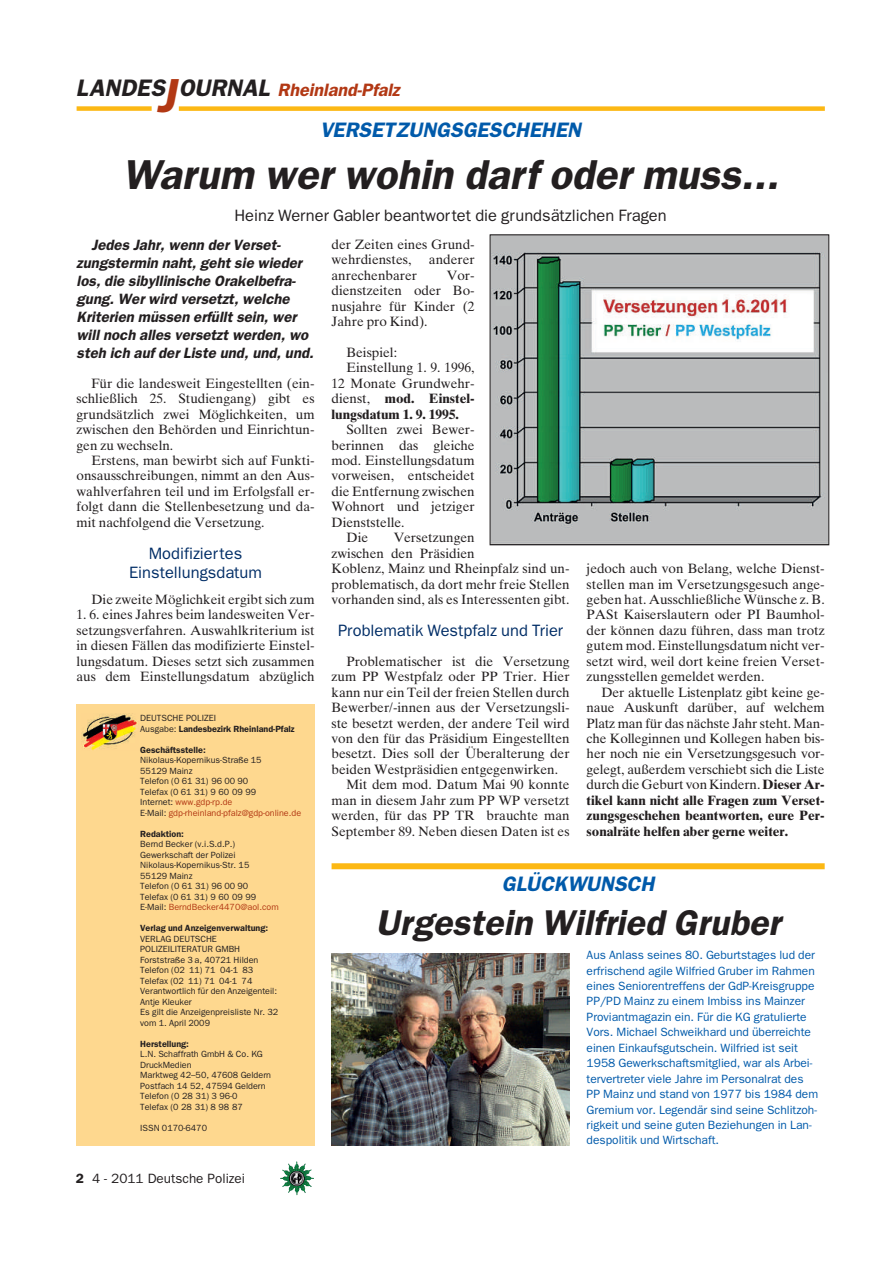
<style>
.page{position:relative;width:893px;height:1263px;background:#fff}
.page>*{position:absolute;margin:0;border:0;box-sizing:border-box;transform-origin:0 0}
.t1{font:42px "Franklin Gothic Demi Oblique OV PEXPPA";color:#231f20}
.t2{font:36px "Franklin Gothic Demi Oblique OV PEXPPA";color:#231f20}
.t3{font:21px "Franklin Gothic Demi Oblique OV PEXPPA";color:#015aaa}
.t4{font:18px "Franklin Gothic Demi Oblique OV PEXPPA";color:#b23814}
.t5{font:16.5px/19.5px "Franklin Gothic Book OV NEXPPA";color:#002d66;text-align:center}
.t6{font:16.5px "Franklin Gothic Book OV NEXPPA";color:#231f20}
.t7{font:15px/18px "Franklin Gothic Demi Oblique OV PEXPPA";color:#231f20}
.t8{font:13.5px/15.5px "Times Ten Roman OV JEXPPA";color:#231f20;text-align:justify}
.t9{font:13.5px/15.5px "Times Ten Bold OV KEXPPA";color:#231f20}
.t10{font:13.5px "Franklin Gothic Book OV NEXPPA";color:#231f20}
.t11{font:12px/15.5px "Franklin Gothic Book OV NEXPPA";color:#015aaa}
.t12{font:9px/10.5px "Franklin Gothic Book OV NEXPPA";color:#231f20}
.t13{font:9px "Franklin Gothic Demi OV MEXPPA";color:#231f20}
.s1{font-size:24px;color:#231f20}
.s2{font-size:48px}
.s3{font-family:"Franklin Gothic Book OV NEXPPA"}
.s4{color:#b23814}
.s5{font-family:"Franklin Gothic Demi OV MEXPPA"}
.s6{font-family:"Times Ten Roman OV JEXPPA"}
.s7{font-family:"Times Ten Bold OV KEXPPA"}
</style>
<div class="page">
<img style="left:282px;top:1163px;width:32px;height:32px">
<div style="left:76px;top:705px;width:238px;height:441px;background:#fed88f"></div>
<img style="left:81px;top:714px;width:57px;height:36px">
<div style="left:77px;top:106px;width:75px;height:5px;background:#fcb814"></div>
<div style="left:179px;top:106px;width:646px;height:5px;background:#fcb814"></div>
<img style="left:492px;top:237px;width:335px;height:306px">
<div style="left:490px;top:235px;width:339px;height:310px;border:1px solid #231f20"></div>
<div style="left:332px;top:863px;width:493px;height:6px;background:#fcb814"></div>
<img style="left:332px;top:954px;width:238px;height:192px">
<h3 class="t4" style="left:76px;top:83px;width:325px"><span class="s1">LANDES</span><span class="s2">J</span><span class="s1">OURNAL</span> Rheinland-Pfalz</h3>
<h3 class="t3" style="left:320px;top:121px;width:263px">VERSETZUNGSGESCHEHEN</h3>
<h1 class="t1" style="left:123px;top:159px;width:657px">Warum wer wohin darf oder muss...</h1>
<p class="t6" style="left:234px;top:209px;width:434px">Heinz Werner Gabler beantwortet die grundsätzlichen Fragen</p>
<p class="t7" style="left:77px;top:237px;width:239px;text-indent:15px">Jedes Jahr, wenn der Verset&shy;zungstermin naht, geht sie wieder los, die sibyllinische Orakelbefra&shy;gung. Wer wird versetzt, welche Kriterien müssen erfüllt sein, wer will noch alles versetzt werden, wo steh ich auf der Liste und, und, und.</p>
<p class="t8" style="left:77px;top:377px;width:240px;text-indent:15px">Für die landesweit Eingestellten (ein&shy;schließlich 25. Studiengang) gibt es grundsätzlich zwei Möglichkeiten, um zwischen den Behörden und Einrichtun&shy;gen zu wechseln.</p>
<p class="t8" style="left:77px;top:454px;width:240px;text-indent:15px">Erstens, man bewirbt sich auf Funkti&shy;onsausschreibungen, nimmt an den Aus&shy;wahlverfahren teil und im Erfolgsfall er&shy;folgt dann die Stellenbesetzung und da&shy;mit nachfolgend die Versetzung.</p>
<p class="t5" style="left:129px;top:544px;width:134px">Modifiziertes<br>Einstellungsdatum</p>
<p class="t8" style="left:91px;top:593px;width:225px">Die zweite Möglichkeit ergibt sich zum</p>
<p class="t8" style="left:77px;top:608px;width:240px">1. 6. eines Jahres beim landesweiten Ver&shy;setzungsverfahren. Auswahlkriterium ist in diesen Fällen das modifizierte Einstel&shy;lungsdatum. Dieses setzt sich zusammen aus dem Einstellungsdatum abzüglich</p>
<p class="t12" style="left:140px;top:714px;width:78px">DEUTSCHE POLIZEI</p>
<p class="t13" style="left:140px;top:725px;width:156px"><span class="s3">Ausgabe:</span> Landesbezirk Rheinland-Pfalz</p>
<p class="t13" style="left:140px;top:746px;width:67px">Geschäftsstelle:</p>
<p class="t12" style="left:140px;top:755px;width:162px">Nikolaus-Kopernikus-Straße 15<br>55129 Mainz<br>Telefon (0 61 31) 96 00 90<br>Telefax (0 61 31) 9 60 09 99<br>Internet: <span class="s4">www.gdp-rp.de<br></span>E-Mail: <span class="s4">gdp-rheinland-pfalz@gdp-online.de</span></p>
<p class="t13" style="left:140px;top:830px;width:45px">Redaktion:</p>
<p class="t12" style="left:140px;top:839px;width:140px">Bernd Becker (v.i.S.d.P.)<br>Gewerkschaft der Polizei<br>Nikolaus-Kopernikus-Str. 15<br>55129 Mainz<br>Telefon (0 61 31) 96 00 90<br>Telefax (0 61 31) 9 60 09 99<br>E-Mail: <span class="s4">BerndBecker4470@aol.com</span></p>
<p class="t13" style="left:140px;top:925px;width:129px">Verlag und Anzeigenverwaltung:</p>
<p class="t12" style="left:140px;top:934px;width:140px">VERLAG DEUTSCHE<br>POLIZEILITERATUR GMBH<br>Forststraße 3 a, 40721 Hilden<br>Telefon (02 11) 71 04-1 83<br>Telefax (02 11) 71 04-1 74<br>Verantwortlich für den Anzeigenteil:<br>Antje Kleuker<br>Es gilt die Anzeigenpreisliste Nr. 32 vom 1. April 2009</p>
<p class="t13" style="left:140px;top:1040px;width:50px">Herstellung:</p>
<p class="t12" style="left:140px;top:1049px;width:132px">L.N. Schaffrath GmbH &amp; Co. KG<br>DruckMedien<br>Marktweg 42–50, 47608 Geldern<br>Postfach 14 52, 47594 Geldern<br>Telefon (0 28 31) 3 96-0<br>Telefax (0 28 31) 8 98 87</p>
<p class="t12" style="left:140px;top:1123px;width:68px">ISSN 0170-6470</p>
<p class="t10" style="left:76px;top:1173px;width:171px"><span class="s5">2</span> 4 - 2011 Deutsche Polizei</p>
<p class="t8" style="left:332px;top:238px;width:145px">der Zeiten eines Grund&shy;wehrdienstes,</p>
<p class="t8" style="left:429px;top:253px;width:47px">anderer</p>
<p class="t8" style="left:332px;top:269px;width:87px">anrechenbarer</p>
<p class="t8" style="left:332px;top:269px;width:145px;text-indent:115px">Vor&shy;dienstzeiten oder Bo&shy;nusjahre für Kinder (2<br>Jahre pro Kind).</p>
<p class="t8" style="left:346px;top:346px;width:52px">Beispiel:</p>
<p class="t8" style="left:346px;top:361px;width:130px">Einstellung 1. 9. 1996,</p>
<p class="t8" style="left:332px;top:377px;width:145px">12 Monate Grundwehr-</p>
<p class="t9" style="left:332px;top:392px;width:145px"><span class="s6">dienst,</span> mod. Einstel&shy;lungsdatum 1. 9. 1995.</p>
<p class="t8" style="left:346px;top:423px;width:130px">Sollten zwei Bewer-</p>
<p class="t8" style="left:332px;top:439px;width:145px">berinnen das gleiche</p>
<p class="t8" style="left:332px;top:454px;width:145px">mod. Einstellungsdatum</p>
<p class="t8" style="left:332px;top:469px;width:145px">vorweisen, entscheidet</p>
<p class="t8" style="left:332px;top:485px;width:145px">die Entfernung zwischen</p>
<p class="t8" style="left:332px;top:500px;width:145px">Wohnort und jetziger</p>
<p class="t8" style="left:332px;top:516px;width:75px">Dienststelle.</p>
<p class="t8" style="left:346px;top:531px;width:23px">Die</p>
<p class="t8" style="left:332px;top:531px;width:240px;text-align:left;text-indent:62px">Versetzungen<br>zwischen den Präsidien<br>Koblenz, Mainz und Rheinpfalz sind un&shy;problematisch, da dort mehr freie Stellen vorhanden sind, als es Interessenten gibt.</p>
<p class="t5" style="left:338px;top:622px;width:227px">Problematik Westpfalz und Trier</p>
<p class="t8" style="left:346px;top:655px;width:225px">Problematischer ist die Versetzung</p>
<p class="t8" style="left:332px;top:670px;width:240px">zum PP Westpfalz oder PP Trier. Hier</p>
<p class="t8" style="left:332px;top:686px;width:240px">kann nur ein Teil der freien Stellen durch</p>
<p class="t8" style="left:332px;top:701px;width:240px">Bewerber/-innen aus der Versetzungsli-</p>
<p class="t8" style="left:332px;top:717px;width:240px">ste besetzt werden, der andere Teil wird</p>
<p class="t8" style="left:332px;top:732px;width:240px">von den für das Präsidium Eingestellten</p>
<p class="t8" style="left:332px;top:747px;width:240px">besetzt. Dies soll der Überalterung der</p>
<p class="t8" style="left:332px;top:763px;width:228px">beiden Westpräsidien entgegenwirken.</p>
<p class="t8" style="left:346px;top:778px;width:225px">Mit dem mod. Datum Mai 90 konnte</p>
<p class="t8" style="left:332px;top:794px;width:240px">man in diesem Jahr zum PP WP versetzt</p>
<p class="t8" style="left:332px;top:809px;width:240px">werden, für das PP TR brauchte man</p>
<p class="t8" style="left:332px;top:825px;width:240px">September 89. Neben diesen Daten ist es</p>
<p class="t8" style="left:587px;top:562px;width:240px">jedoch auch von Belang, welche Dienst&shy;stellen man im Versetzungsgesuch ange&shy;geben hat. Ausschließliche Wünsche z. B.<br>PASt Kaiserslautern oder PI Baumhol&shy;der können dazu führen, dass man trotz gutem mod. Einstellungsdatum nicht ver&shy;setzt wird, weil dort keine freien Verset&shy;zungsstellen gemeldet werden.</p>
<p class="t8" style="left:587px;top:686px;width:240px;text-indent:15px">Der aktuelle Listenplatz gibt keine ge&shy;naue Auskunft darüber, auf welchem Platz man für das nächste Jahr steht. Man&shy;che Kolleginnen und Kollegen haben bis&shy;her noch nie ein Versetzungsgesuch vor&shy;gelegt, außerdem verschiebt sich die Liste durch die Geburt von Kindern. <span class="s7">Dieser Ar-</span></p>
<p class="t9" style="left:587px;top:794px;width:240px;text-align:justify">tikel kann nicht alle Fragen zum Verset&shy;zungsgeschehen beantworten, eure Per&shy;sonalräte helfen aber gerne weiter.</p>
<h3 class="t3" style="left:502px;top:876px;width:154px">GLÜCKWUNSCH</h3>
<h2 class="t2" style="left:376px;top:909px;width:406px">Urgestein Wilfried Gruber</h2>
<p class="t11" style="left:587px;top:948px;width:233px">Aus Anlass seines 80. Geburtstages lud der erfrischend agile Wilfried Gruber im Rahmen eines Seniorentreffens der GdP-Kreisgruppe PP/PD Mainz zu einem Imbiss ins Mainzer Proviantmagazin ein. Für die KG gratulierte Vors. Michael Schweikhard und überreichte einen Einkaufsgutschein. Wilfried ist seit 1958 Gewerkschaftsmitglied, war als Arbei&shy;tervertreter viele Jahre im Personalrat des PP Mainz und stand von 1977 bis 1984 dem Gremium vor. Legendär sind seine Schlitzoh&shy;rigkeit und seine guten Beziehungen in Lan&shy;despolitik und Wirtschaft.</p>
</div>
